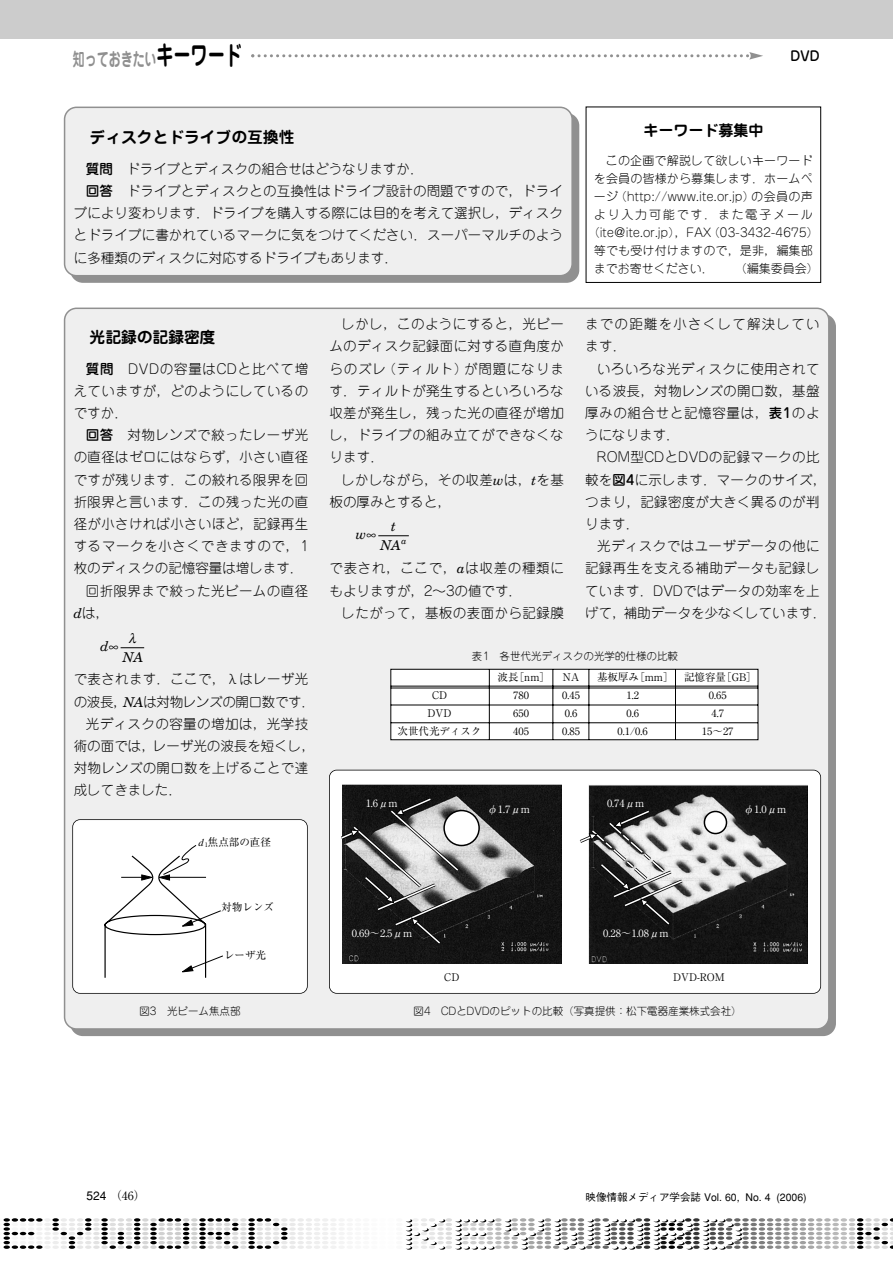
<style>
.page{position:relative;width:893px;height:1263px;background:#fff}
.page>*{position:absolute;margin:0;border:0;box-sizing:border-box;transform-origin:0 0}
.t1{font:700 18.3px "Jun 501";color:#909090;scale:.65 1}
.t2{font:700 15.75px "Jun 501";color:#000}
.t3{font:700 15px "Jun 501";color:#000}
.t4{font:300 13.5px/22.2px "Jun 101";letter-spacing:.02em;color:#000;text-align:justify}
.t5{font:300 13.5px "Jun 101";color:#000}
.t6{font:300 13.5px/22.2px "Jun 101";letter-spacing:.05em;color:#000}
.t7{font:300 13.5px "Jun 101";letter-spacing:-.025em;color:#000}
.t8{font:300 13.5px/22.2px "Jun 101";letter-spacing:.09em;color:#000}
.t9{font:300 13.5px "Jun 101";letter-spacing:.045em;color:#000}
.t10{font:italic 13.5px/19.2px "New Century Schlbk";color:#000;text-align:center}
.t11{font:500 13.5px "Jun 34";color:#000}
.t12{font:300 12px "Jun 101";letter-spacing:.015em;color:#000}
.t13{font:300 12px "Jun 101";letter-spacing:.15em;color:#000}
.t14{font:12px "Ryumin";color:#000}
.t15{font:10.5px "Ryumin";color:#000}
.t16{font:300 10.5px "Jun 101";color:#000}
.t17{font:10.5px "Ryumin";color:#fff}
.t18{font:500 10.5px "Gothic BBB";color:#000}
.t19{font:italic 9px "New Century Schlbk";color:#000}
.s1{font-size:26.1px;color:#000}
.s2{font-family:"Jun 34";font-weight:500}
.s3{font-family:"New Century Schlbk";font-weight:400;font-style:italic}
.s4{font-family:"Times";font-style:italic}
.s5{font-family:"Gothic BBB";font-weight:500}
</style>
<div class="page">
<svg style="left:71px;top:115px;width:508px;height:168px;background:#939393"></svg>
<div style="left:0;top:0;width:892px;height:38px;background:#ccc"></div>
<svg style="left:251px;top:52px;width:512px;height:8px"></svg>
<svg style="left:3px;top:1218px;width:889px;height:32px"></svg>
<div style="left:64px;top:308px;width:765px;height:722px;background:#efefef"></div>
<hr style="left:378px;top:535px;width:31px;height:1px;background:#000">
<div style="left:73px;top:820px;width:234px;height:173px;background:#fff;border-radius:7px"></div>
<svg style="left:104px;top:845px;width:119px;height:133px"></svg>
<div style="left:72px;top:819px;width:236px;height:175px;border:2px solid #000;border-radius:8px"></div>
<svg style="left:390px;top:669px;width:368px;height:71px"></svg>
<div style="left:329px;top:770px;width:491px;height:223px;background:#fff;border-radius:7px"></div>
<img style="left:342px;top:784px;width:219px;height:180px">
<div style="left:444px;top:811px;width:35px;height:35px;background:#fff;border-radius:50%"></div>
<div style="left:443px;top:810px;width:37px;height:36px;border:2px solid #000;border-radius:50%"></div>
<img style="left:588px;top:785px;width:219px;height:179px">
<div style="left:704px;top:811px;width:22px;height:23px;background:#fff;border-radius:50%"></div>
<div style="left:703px;top:811px;width:24px;height:23px;border:2px solid #000;border-radius:50%"></div>
<svg style="left:341px;top:795px;width:121px;height:152px;background:#606060"></svg>
<svg style="left:579px;top:807px;width:106px;height:121px"></svg>
<div style="left:329px;top:770px;width:492px;height:224px;border:2px solid #000;border-radius:8px"></div>
<div style="left:585px;top:107px;width:236px;height:176px;border:1px solid #000"></div>
<div style="left:64px;top:107px;width:509px;height:169px;background:#efefef"></div>
<svg style="left:121px;top:632px;width:23px;height:16px"></svg>
<h1 class="t1" style="left:73px;top:52px;width:261px">知っておきたい<span class="s1">キーワード</span></h1>
<p class="t11" style="left:790px;top:51px;width:31px">DVD</p>
<p class="t2" style="left:90px;top:131px;width:206px">ディスクとドライブの互換性</p>
<p class="t5" style="left:86px;top:164px;width:339px"><span class="s2">質問　</span>ドライブとディスクの組合せはどうなりますか．</p>
<p class="t4" style="left:86px;top:182px;width:478px"><span class="s2">回答　</span>ドライブとディスクとの互換性はドライブ設計の問題ですので，ドライ</p>
<p class="t4" style="left:74px;top:204px;width:490px">ブにより変わります．ドライブを購入する際には目的を考えて選択し，ディスク</p>
<p class="t4" style="left:74px;top:226px;width:490px">とドライブに書かれているマークに気をつけてください．スーパーマルチのよう</p>
<p class="t5" style="left:74px;top:252px;width:326px">に多種類のディスクに対応するドライブもあります．</p>
<p class="t2" style="left:90px;top:331px;width:127px">光記録の記録密度</p>
<p class="t4" style="left:74px;top:359px;width:236px;text-indent:12px"><span class="s2">質問　</span>DVDの容量はCDと比べて増えていますが，どのようにしているのですか．</p>
<p class="t4" style="left:86px;top:426px;width:224px"><span class="s2">回答　</span>対物レンズで絞ったレーザ光</p>
<p class="t4" style="left:74px;top:448px;width:236px">の直径はゼロにはならず，小さい直径</p>
<p class="t4" style="left:74px;top:470px;width:236px">ですが残ります．この絞れる限界を回</p>
<p class="t4" style="left:74px;top:492px;width:236px">折限界と言います．この残った光の直</p>
<p class="t4" style="left:74px;top:515px;width:236px">径が小さければ小さいほど，記録再生</p>
<p class="t9" style="left:74px;top:541px;width:236px">するマークを小さくできますので，1</p>
<p class="t5" style="left:74px;top:563px;width:231px">枚のディスクの記憶容量は増します．</p>
<p class="t4" style="left:86px;top:581px;width:224px">回折限界まで絞った光ビームの直径</p>
<p class="t4" style="left:74px;top:603px;width:37px"><span class="s3">d</span>は，</p>
<p class="t4" style="left:329px;top:315px;width:236px;text-indent:12px">しかし，このようにすると，光ビームのディスク記録面に対する直角度からのズレ（ティルト）が問題になります．ティルトが発生するといろいろな収差が発生し，残った光の直径が増加し，ドライブの組み立てができなくなります．</p>
<p class="t4" style="left:329px;top:470px;width:236px;text-indent:12px">しかしながら，その収差<span class="s3">w</span>は，<span class="s3">t</span>を基板の厚みとすると，</p>
<p class="t10" style="left:356px;top:526px;width:22px">w∞</p>
<p class="t10" style="left:380px;top:518px;width:22px">t<br>NA</p>
<p class="t19" style="left:401px;top:537px;width:7px">a</p>
<p class="t6" style="left:329px;top:559px;width:236px">で表され，ここで，<span class="s3">a</span>は収差の種類にもよりますが，2～3の値です．</p>
<p class="t4" style="left:341px;top:603px;width:224px">したがって，基板の表面から記録膜</p>
<p class="t3" style="left:643px;top:125px;width:121px">キーワード募集中</p>
<p class="t12" style="left:606px;top:156px;width:208px">この企画で解説して欲しいキーワード</p>
<p class="t12" style="left:594px;top:174px;width:220px">を会員の皆様から募集します．ホームペ</p>
<p class="t12" style="left:594px;top:192px;width:220px">ージ（http://www.ite.or.jp）の会員の声</p>
<p class="t13" style="left:594px;top:210px;width:220px">より入力可能です．また電子メール</p>
<p class="t12" style="left:588px;top:228px;width:232px">（ite@ite.or.jp），FAX（03-3432-4675）</p>
<p class="t12" style="left:594px;top:246px;width:220px">等でも受け付けますので，是非，編集部</p>
<p class="t12" style="left:594px;top:264px;width:121px">までお寄せください．</p>
<p class="t12" style="left:734px;top:264px;width:85px">（編集委員会）</p>
<p class="t8" style="left:585px;top:315px;width:236px">までの距離を小さくして解決しています．</p>
<p class="t4" style="left:585px;top:359px;width:236px;text-indent:12px">いろいろな光ディスクに使用されている波長，対物レンズの開口数，基盤厚みの組合せと記憶容量は，<span class="s2">表1</span>のようになります．</p>
<p class="t4" style="left:585px;top:448px;width:243px;text-align:left;text-indent:12px">ROM型CDとDVDの記録マークの比較を<span class="s2">図4</span>に示します．マークのサイズ，つまり，記録密度が大きく異るのが判ります．</p>
<p class="t4" style="left:585px;top:537px;width:243px;text-align:center">光ディスクではユーザデータの他に<br>記録再生を支える補助データも記録しています．DVDではデータの効率を上げて，補助データを少なくしています．</p>
<p class="t10" style="left:100px;top:638px;width:19px">d∞</p>
<p class="t10" style="left:123px;top:648px;width:22px">NA</p>
<p class="t4" style="left:74px;top:670px;width:236px">で表されます．ここで，λはレーザ光</p>
<p class="t7" style="left:74px;top:696px;width:243px">の波長，<span class="s3">NA</span>は対物レンズの開口数です．</p>
<p class="t4" style="left:86px;top:714px;width:224px">光ディスクの容量の増加は，光学技</p>
<p class="t5" style="left:74px;top:741px;width:243px">術の面では，レーザ光の波長を短くし，</p>
<p class="t4" style="left:74px;top:759px;width:236px">対物レンズの開口数を上げることで達</p>
<p class="t5" style="left:74px;top:785px;width:109px">成してきました．</p>
<p class="t15" style="left:198px;top:838px;width:74px"><span class="s4">d</span> <sub>1</sub>焦点部の直径</p>
<p class="t15" style="left:221px;top:903px;width:54px">対物レンズ</p>
<p class="t15" style="left:224px;top:951px;width:43px">レーザ光</p>
<p class="t16" style="left:139px;top:1007px;width:103px">図3 光ビーム焦点部</p>
<p class="t16" style="left:472px;top:652px;width:208px">表1 各世代光ディスクの光学的仕様の比較</p>
<p class="t15" style="left:497px;top:674px;width:83px">波長［nm］ NA</p>
<p class="t15" style="left:597px;top:674px;width:161px">基板厚み［mm］ 記憶容量［GB］</p>
<p class="t15" style="left:432px;top:692px;width:17px">CD</p>
<p class="t15" style="left:513px;top:692px;width:17px">780</p>
<p class="t15" style="left:562px;top:692px;width:19px">0.45</p>
<p class="t15" style="left:626px;top:692px;width:14px">1.2</p>
<p class="t15" style="left:709px;top:692px;width:19px">0.65</p>
<p class="t15" style="left:427px;top:710px;width:25px">DVD</p>
<p class="t15" style="left:513px;top:710px;width:17px">650</p>
<p class="t15" style="left:565px;top:710px;width:14px">0.6</p>
<p class="t15" style="left:626px;top:710px;width:14px">0.6</p>
<p class="t15" style="left:711px;top:710px;width:14px">4.7</p>
<p class="t15" style="left:397px;top:728px;width:85px">次世代光ディスク</p>
<p class="t15" style="left:513px;top:728px;width:17px">405</p>
<p class="t15" style="left:562px;top:728px;width:19px">0.85</p>
<p class="t15" style="left:617px;top:728px;width:32px">0.1/0.6</p>
<p class="t15" style="left:702px;top:728px;width:33px">15～27</p>
<p class="t17" style="left:365px;top:799px;width:34px">1.6μm</p>
<p class="t17" style="left:487px;top:806px;width:44px">φ1.7μm</p>
<p class="t17" style="left:607px;top:799px;width:39px">0.74μm</p>
<p class="t17" style="left:743px;top:806px;width:44px">φ1.0μm</p>
<p class="t17" style="left:352px;top:929px;width:62px">0.69～2.5μm</p>
<p class="t15" style="left:444px;top:973px;width:17px">CD</p>
<p class="t17" style="left:603px;top:929px;width:67px">0.28～1.08μm</p>
<p class="t15" style="left:673px;top:973px;width:53px">DVD-ROM</p>
<p class="t16" style="left:413px;top:1007px;width:330px">図4 CDとDVDのピットの比較（写真提供：松下電器産業株式会社）</p>
<p class="t14" style="left:87px;top:1192px;width:61px"><span class="s5">524</span> （46）</p>
<p class="t18" style="left:585px;top:1194px;width:223px">映像情報メディア学会誌 Vol. 60, No. 4 (2006)</p>
</div>
